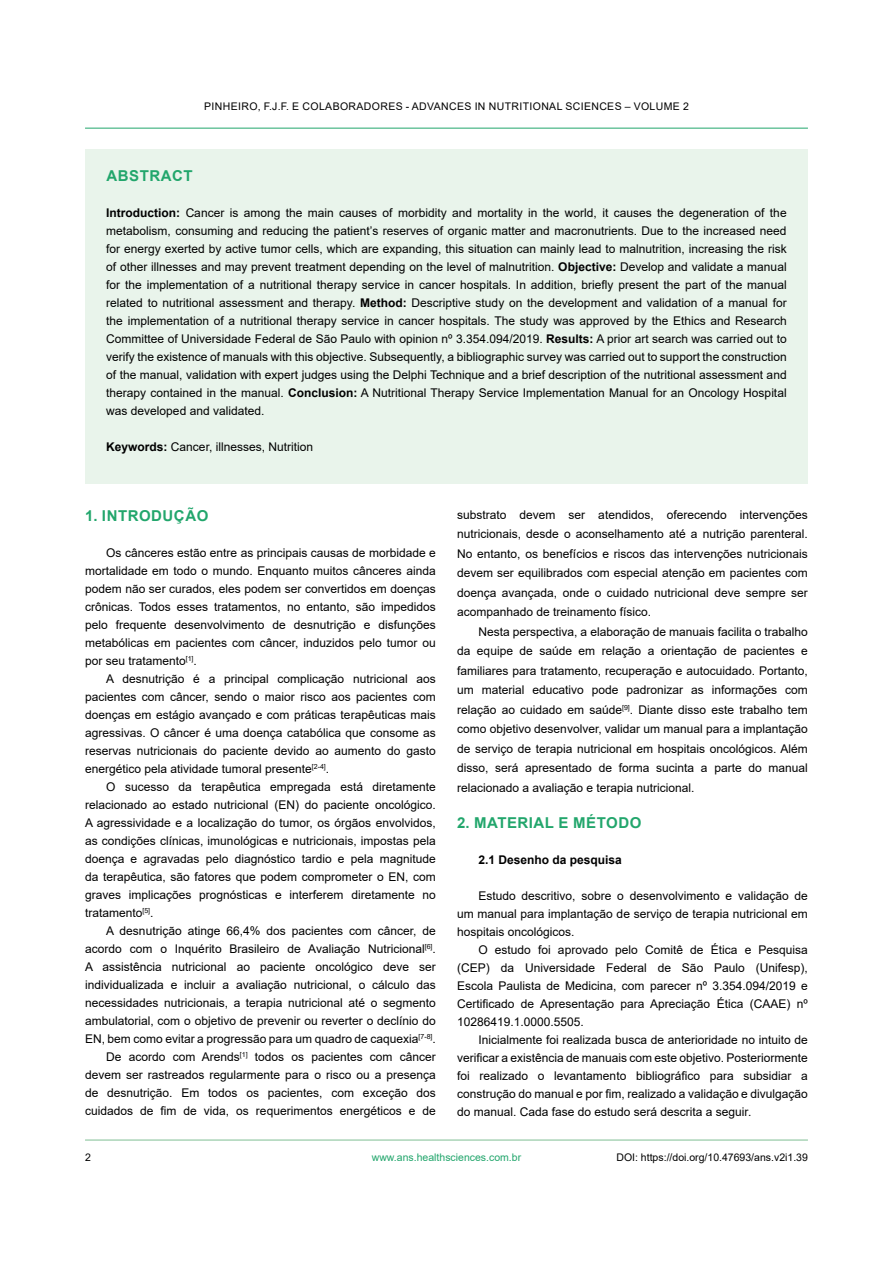
<style>
.page{position:relative;width:893px;height:1263px;background:#fff}
.page>*{position:absolute;margin:0;border:0;box-sizing:border-box;transform-origin:0 0}
.t1{font:700 15px "Arial";letter-spacing:.035em;color:#22a66c}
.t2{font:12px/18px "Arial";color:#000;text-align:justify}
.t3{font:700 12px "Arial";color:#000}
.t4{font:10.5px "Arial";letter-spacing:.035em;color:#000}
.t5{font:10.5px "Arial";color:#000}
.t6{font:10.5px "Arial";color:#22a66c}
.s1{font-weight:700}
</style>
<div class="page">
<hr style="left:85px;top:128px;width:723px;height:1px;background:#22a66c">
<hr style="left:85px;top:1140px;width:723px;height:1px;background:#80be94">
<div style="left:85px;top:149px;width:723px;height:334px;background:#e9f4eb"></div>
<p class="t4" style="left:204px;top:99px;width:486px">PINHEIRO, F.J.F. E COLABORADORES - ADVANCES IN NUTRITIONAL SCIENCES – VOLUME 2</p>
<p class="t1" style="left:107px;top:165px;width:88px">ABSTRACT</p>
<p class="t2" style="left:106px;top:204px;width:682px"><span class="s1">Introduction:</span> Cancer is among the main causes of morbidity and mortality in the world, it causes the degeneration of the metabolism, consuming and reducing the patient’s reserves of organic matter and macronutrients. Due to the increased need for energy exerted by active tumor cells, which are expanding, this situation can mainly lead to malnutrition, increasing the risk of other illnesses and may prevent treatment depending on the level of malnutrition. <span class="s1">Objective:</span> Develop and validate a manual for the implementation of a nutritional therapy service in cancer hospitals. In addition, briefly present the part of the manual related to nutritional assessment and therapy. <span class="s1">Method:</span> Descriptive study on the development and validation of a manual for the implementation of a nutritional therapy service in cancer hospitals. The study was approved by the Ethics and Research Committee of Universidade Federal de São Paulo with opinion nº 3.354.094/2019. <span class="s1">Results:</span> A prior art search was carried out to verify the existence of manuals with this objective. Subsequently, a bibliographic survey was carried out to support the construction of the manual, validation with expert judges using the Delphi Technique and a brief description of the nutritional assessment and therapy contained in the manual. <span class="s1">Conclusion:</span> A Nutritional Therapy Service Implementation Manual for an Oncology Hospital was developed and validated.</p>
<p class="t2" style="left:106px;top:438px;width:208px"><span class="s1">Keywords:</span> Cancer, illnesses, Nutrition</p>
<p class="t1" style="left:85px;top:505px;width:125px">1. INTRODUÇÃO</p>
<p class="t2" style="left:85px;top:544px;width:352px;text-indent:21px">Os cânceres estão entre as principais causas de morbidade e mortalidade em todo o mundo. Enquanto muitos cânceres ainda podem não ser curados, eles podem ser convertidos em doenças crônicas. Todos esses tratamentos, no entanto, são impedidos pelo frequente desenvolvimento de desnutrição e disfunções metabólicas em pacientes com câncer, induzidos pelo tumor ou por seu tratamento<sup>[1]</sup>.</p>
<p class="t2" style="left:85px;top:670px;width:352px;text-indent:21px">A desnutrição é a principal complicação nutricional aos pacientes com câncer, sendo o maior risco aos pacientes com doenças em estágio avançado e com práticas terapêuticas mais agressivas. O câncer é uma doença catabólica que consome as reservas nutricionais do paciente devido ao aumento do gasto energético pela atividade tumoral presente<sup>[2-4]</sup>.</p>
<p class="t2" style="left:85px;top:778px;width:352px;text-indent:21px">O sucesso da terapêutica empregada está diretamente relacionado ao estado nutricional (EN) do paciente oncológico.<br>A agressividade e a localização do tumor, os órgãos envolvidos, as condições clínicas, imunológicas e nutricionais, impostas pela doença e agravadas pelo diagnóstico tardio e pela magnitude da terapêutica, são fatores que podem comprometer o EN, com graves implicações prognósticas e interferem diretamente no tratamento<sup>[5]</sup>.</p>
<p class="t2" style="left:85px;top:922px;width:352px;text-align:right">A desnutrição atinge 66,4% dos pacientes com câncer, de acordo com o Inquérito Brasileiro de Avaliação Nutricional<sup>[6]</sup>.<br>A assistência nutricional ao paciente oncológico deve ser individualizada e incluir a avaliação nutricional, o cálculo das necessidades nutricionais, a terapia nutricional até o segmento ambulatorial, com o objetivo de prevenir ou reverter o declínio do EN, bem como evitar a progressão para um quadro de caquexia<sup>[7-8]</sup>.<br>De acordo com Arends<sup>[1]</sup> todos os pacientes com câncer devem ser rastreados regularmente para o risco ou a presença de desnutrição. Em todos os pacientes, com exceção dos cuidados de fim de vida, os requerimentos energéticos e de</p>
<p class="t2" style="left:457px;top:505px;width:352px;line-height:19.5px">substrato devem ser atendidos, oferecendo intervenções nutricionais, desde o aconselhamento até a nutrição parenteral.<br>No entanto, os benefícios e riscos das intervenções nutricionais devem ser equilibrados com especial atenção em pacientes com doença avançada, onde o cuidado nutricional deve sempre ser acompanhado de treinamento físico.</p>
<p class="t2" style="left:457px;top:622px;width:352px;line-height:19.5px;text-indent:21px">Nesta perspectiva, a elaboração de manuais facilita o trabalho da equipe de saúde em relação a orientação de pacientes e familiares para tratamento, recuperação e autocuidado. Portanto, um material educativo pode padronizar as informações com relação ao cuidado em saúde<sup>[9]</sup>. Diante disso este trabalho tem como objetivo desenvolver, validar um manual para a implantação de serviço de terapia nutricional em hospitais oncológicos. Além disso, será apresentado de forma sucinta a parte do manual relacionado a avaliação e terapia nutricional.</p>
<p class="t1" style="left:457px;top:812px;width:186px">2. MATERIAL E MÉTODO</p>
<p class="t3" style="left:478px;top:851px;width:145px">2.1 Desenho da pesquisa</p>
<p class="t2" style="left:457px;top:886px;width:352px;text-indent:21px">Estudo descritivo, sobre o desenvolvimento e validação de um manual para implantação de serviço de terapia nutricional em hospitais oncológicos.</p>
<p class="t2" style="left:457px;top:940px;width:352px;text-indent:21px">O estudo foi aprovado pelo Comitê de Ética e Pesquisa (CEP) da Universidade Federal de São Paulo (Unifesp), Escola Paulista de Medicina, com parecer nº 3.354.094/2019 e Certificado de Apresentação para Apreciação Ética (CAAE) nº 10286419.1.0000.5505.</p>
<p class="t2" style="left:457px;top:1030px;width:352px;text-indent:21px">Inicialmente foi realizada busca de anterioridade no intuito de verificar a existência de manuais com este objetivo. Posteriormente foi realizado o levantamento bibliográfico para subsidiar a construção do manual e por fim, realizado a validação e divulgação do manual. Cada fase do estudo será descrita a seguir.</p>
<p class="t4" style="left:85px;top:1149px;width:7px">2</p>
<p class="t6" style="left:372px;top:1150px;width:151px">www.ans.healthsciences.com.br</p>
<p class="t5" style="left:616px;top:1150px;width:193px">DOI: https://doi.org/10.47693/ans.v2i1.39</p>
</div>
